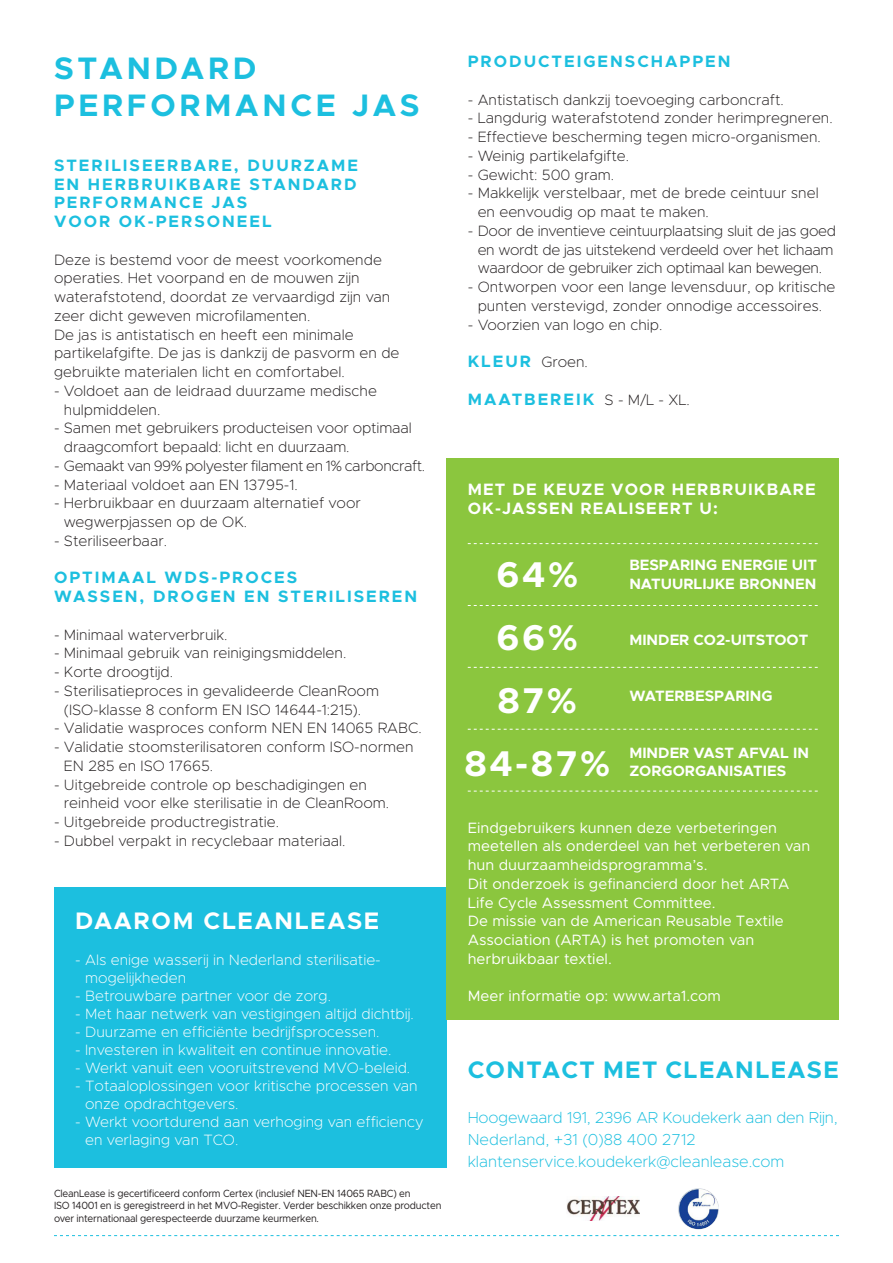
<style>
.page{position:relative;width:893px;height:1263px;background:#fff}
.page>*{position:absolute;margin:0;border:0;box-sizing:border-box;transform-origin:0 0}
.Product_Name{font:700 36px "Metropolis";letter-spacing:.07em;color:#fff}
.Product_Name-2{font:700 31.2px/37.5px "Metropolis";letter-spacing:.12em;color:#1cbfdf}
.Product_Name-3{font:700 24px "Metropolis";letter-spacing:.06em;color:#1cbfdf}
.Product_Name-4{font:700 24px "Metropolis";letter-spacing:.07em;color:#fff}
.Product_Name-5{font:700 16.5px/18.8px "Metropolis";letter-spacing:.12em;color:#1cbfdf}
.Product_Name-6{font:700 16.5px/18.8px "Metropolis";letter-spacing:.07em;color:#fff}
.Details{font:200 16.05px/22.2px "Metropolis";color:#1cbfdf}
.Details-2{font:200 15px/18.8px "Metropolis";color:#231f20}
.Details-3{font:200 15px/18px "Metropolis";color:#fff}
.Details-4{font:15px/18.8px "Metropolis";color:#fff}
.Details-5{font:200 15px/18.8px "Metropolis";letter-spacing:-.02em;color:#231f20;text-align:center}
.Details-6{font:700 15px/18.8px "Metropolis";color:#fff}
.Details-7{font:200 15px "Metropolis";letter-spacing:-.025em;color:#231f20}
.Product_Name-7{font:200 15px "Metropolis";color:#231f20}
.Details-8{font:10.5px/12.6px "Metropolis";letter-spacing:-.02em;color:#231f20;scale:.93 1}
.s1{font-weight:700;font-size:16.5px;color:#1cbfdf}
.s2{font-weight:200;font-size:15px;color:#231f20}
</style>
<div class="page">
<svg style="left:54px;top:1235px;width:785px;height:1px"></svg>
<img style="left:567px;top:1197px;width:73px;height:24px">
<img style="left:678px;top:1188px;width:41px;height:41px;border-radius:21px">
<div style="left:54px;top:887px;width:393px;height:280px;background:#1cbfdf"></div>
<div style="left:446px;top:459px;width:393px;height:561px;background:#8bc63e"></div>
<svg style="left:468px;top:543px;width:350px;height:1px"></svg>
<svg style="left:468px;top:605px;width:350px;height:1px"></svg>
<svg style="left:468px;top:667px;width:350px;height:1px"></svg>
<svg style="left:468px;top:729px;width:350px;height:1px"></svg>
<svg style="left:468px;top:791px;width:350px;height:1px"></svg>
<p class="Product_Name-2" style="left:54px;top:49px;width:367px">STANDARD<br>PERFORMANCE JAS</p>
<p class="Product_Name-5" style="left:54px;top:156px;width:306px">STERILISEERBARE, DUURZAME<br>EN HERBRUIKBARE STANDARD<br>PERFORMANCE JAS<br>VOOR OK-PERSONEEL</p>
<p class="Details-2" style="left:54px;top:250px;width:347px">Deze is bestemd voor de meest voorkomende operaties. Het voorpand en de mouwen zijn waterafstotend, doordat ze vervaardigd zijn van zeer dicht geweven microfilamenten.<br>De jas is antistatisch en heeft een minimale partikelafgifte. De jas is dankzij de pasvorm en de gebruikte materialen licht en comfortabel.</p>
<p class="Details-2" style="left:64px;top:381px;width:315px;text-indent:-10px">- Voldoet aan de leidraad duurzame medische hulpmiddelen.</p>
<p class="Details-2" style="left:64px;top:419px;width:349px;text-indent:-10px">- Samen met gebruikers producteisen voor optimaal draagcomfort bepaald: licht en duurzaam.</p>
<p class="Details-7" style="left:54px;top:456px;width:373px">- Gemaakt van 99% polyester filament en 1% carboncraft.</p>
<p class="Details-2" style="left:54px;top:475px;width:245px">- Materiaal voldoet aan EN 13795-1.</p>
<p class="Details-2" style="left:64px;top:494px;width:298px;text-indent:-10px">- Herbruikbaar en duurzaam alternatief voor wegwerpjassen op de OK.</p>
<p class="Details-2" style="left:54px;top:531px;width:115px">- Steriliseerbaar.</p>
<p class="Product_Name-5" style="left:54px;top:568px;width:365px">OPTIMAAL WDS-PROCES<br>WASSEN, DROGEN EN STERILISEREN</p>
<p class="Details-2" style="left:54px;top:625px;width:175px">- Minimaal waterverbruik.</p>
<p class="Details-2" style="left:54px;top:644px;width:294px">- Minimaal gebruik van reinigingsmiddelen.</p>
<p class="Details-2" style="left:54px;top:663px;width:121px">- Korte droogtijd.</p>
<p class="Details-2" style="left:54px;top:681px;width:327px;text-align:center">- Sterilisatieproces in gevalideerde CleanRoom (ISO-klasse 8 conform EN ISO 14644-1:215).</p>
<p class="Details-2" style="left:54px;top:719px;width:369px">- Validatie wasproces conform NEN EN 14065 RABC.</p>
<p class="Details-2" style="left:64px;top:738px;width:351px;text-indent:-10px">- Validatie stoomsterilisatoren conform ISO-normen<br>EN 285 en ISO 17665.</p>
<p class="Details-2" style="left:64px;top:775px;width:327px;text-indent:-10px">- Uitgebreide controle op beschadigingen en reinheid voor elke sterilisatie in de CleanRoom.</p>
<p class="Details-2" style="left:54px;top:813px;width:227px">- Uitgebreide productregistratie.</p>
<p class="Details-2" style="left:54px;top:831px;width:293px">- Dubbel verpakt in recyclebaar materiaal.</p>
<p class="Product_Name-4" style="left:75px;top:905px;width:306px">DAAROM CLEANLEASE</p>
<p class="Details-3" style="left:85px;top:950px;width:297px;text-indent:-10px">- Als enige wasserij in Nederland sterilisatie&shy;mogelijkheden</p>
<p class="Details-3" style="left:75px;top:986px;width:257px">- Betrouwbare partner voor de zorg.</p>
<p class="Details-3" style="left:75px;top:1004px;width:340px">- Met haar netwerk van vestigingen altijd dichtbij.</p>
<p class="Details-3" style="left:75px;top:1022px;width:306px">- Duurzame en efficiënte bedrijfsprocessen.</p>
<p class="Details-3" style="left:75px;top:1040px;width:318px">- Investeren in kwaliteit en continue innovatie.</p>
<p class="Details-3" style="left:75px;top:1058px;width:337px">- Werkt vanuit een vooruitstrevend MVO-beleid.</p>
<p class="Details-3" style="left:85px;top:1076px;width:334px;text-indent:-10px">- Totaaloplossingen voor kritische processen van onze opdrachtgevers.</p>
<p class="Details-3" style="left:85px;top:1112px;width:340px;text-indent:-10px">- Werkt voortdurend aan verhoging van efficiency en verlaging van TCO.</p>
<p class="Details-8" style="left:54px;top:1186px;width:418px">CleanLease is gecertificeerd conform Certex (inclusief NEN-EN 14065 RABC) en<br>ISO 14001 en is geregistreerd in het MVO-Register. Verder beschikken onze producten over internationaal gerespecteerde duurzame keurmerken.</p>
<p class="Product_Name-5" style="left:468px;top:52px;width:264px">PRODUCTEIGENSCHAPPEN</p>
<p class="Details-2" style="left:468px;top:90px;width:318px">- Antistatisch dankzij toevoeging carboncraft.</p>
<p class="Details-2" style="left:468px;top:109px;width:366px">- Langdurig waterafstotend zonder herimpregneren.</p>
<p class="Details-2" style="left:468px;top:128px;width:355px">- Effectieve bescherming tegen micro-organismen.</p>
<p class="Details-2" style="left:468px;top:146px;width:163px">- Weinig partikelafgifte.</p>
<p class="Details-2" style="left:468px;top:165px;width:148px">- Gewicht: 500 gram.</p>
<p class="Details-2" style="left:478px;top:184px;width:343px;text-indent:-10px">- Makkelijk verstelbaar, met de brede ceintuur snel en eenvoudig op maat te maken.</p>
<p class="Details-5" style="left:468px;top:221px;width:370px">- Door de inventieve ceintuurplaatsing sluit de jas goed en wordt de jas uitstekend verdeeld over het lichaam waardoor de gebruiker zich optimaal kan bewegen.</p>
<p class="Details-2" style="left:468px;top:278px;width:369px;text-align:center">- Ontworpen voor een lange levensduur, op kritische punten verstevigd, zonder onnodige accessoires.</p>
<p class="Details-2" style="left:468px;top:315px;width:196px">- Voorzien van logo en chip.</p>
<p class="Product_Name-7" style="left:468px;top:353px;width:122px"><span class="s1">KLEUR</span> Groen.</p>
<p class="Product_Name-5" style="left:468px;top:390px;width:224px">MAATBEREIK <span class="s2">S - M/L - XL.</span></p>
<p class="Product_Name-6" style="left:468px;top:480px;width:350px">MET DE KEUZE VOOR HERBRUIKBARE<br>OK-JASSEN REALISEERT U:</p>
<p class="Product_Name" style="left:496px;top:551px;width:83px">64%</p>
<p class="Details-6" style="left:629px;top:555px;width:189px">BESPARING ENERGIE UIT<br>NATUURLIJKE BRONNEN</p>
<p class="Product_Name" style="left:497px;top:614px;width:83px">66%</p>
<p class="Details-6" style="left:629px;top:630px;width:181px">MINDER CO2-UITSTOOT</p>
<p class="Product_Name" style="left:498px;top:677px;width:81px">87%</p>
<p class="Details-6" style="left:629px;top:687px;width:145px">WATERBESPARING</p>
<p class="Product_Name" style="left:464px;top:740px;width:147px">84-87%</p>
<p class="Details-6" style="left:629px;top:743px;width:181px">MINDER VAST AFVAL IN<br>ZORGORGANISATIES</p>
<p class="Details-4" style="left:468px;top:818px;width:344px">Eindgebruikers kunnen deze verbeteringen meetellen als onderdeel van het verbeteren van hun duurzaamheidsprogramma’s.</p>
<p class="Details-4" style="left:468px;top:874px;width:323px">Dit onderzoek is gefinancierd door het ARTA<br>Life Cycle Assessment Committee.</p>
<p class="Details-4" style="left:468px;top:912px;width:318px">De missie van de American Reusable Textile<br>Association (ARTA) is het promoten van herbruikbaar textiel.</p>
<p class="Details-4" style="left:468px;top:987px;width:255px">Meer informatie op: www.arta1.com</p>
<p class="Product_Name-3" style="left:468px;top:1055px;width:373px">CONTACT MET CLEANLEASE</p>
<p class="Details" style="left:468px;top:1106px;width:371px">Hoogewaard 191, 2396 AR Koudekerk aan den Rijn,<br>Nederland, +31 (0)88 400 2712</p>
<p class="Details" style="left:468px;top:1150px;width:318px">klantenservice.koudekerk@cleanlease.com</p>
</div>
